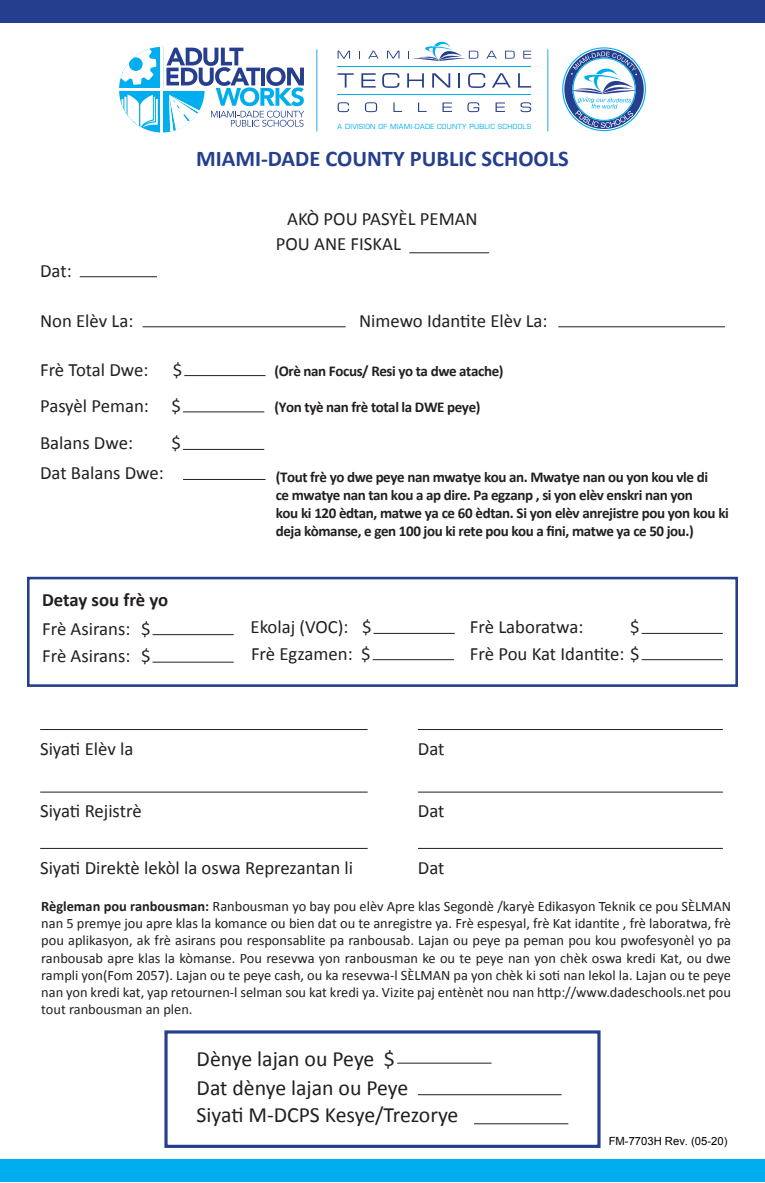
<style>
.page{position:relative;width:765px;height:1183px;background:#fff}
.page>*{position:absolute;margin:0;border:0;box-sizing:border-box;transform-origin:0 0}
.t1{font:700 22.5px "Calibri";color:#253f8e}
.t2{font:21.75px/28.4px "Calibri";color:#231f20}
.t3{font:18.75px/25px "Calibri";color:#231f20}
.t4{font:700 18.75px "Calibri";letter-spacing:-.005em;color:#231f20}
.t5{font:700 15px/18px "Calibri";letter-spacing:-.025em;color:#231f20}
.t6{font:14.38px/17.2px "Calibri";color:#231f20;text-align:justify}
.t7{font:11.25px "Arial";color:#000}
.t8{font:6.88px "Eurostile";letter-spacing:.045em;color:#00aeef}
.s1{font-weight:700}
</style>
<div class="page">
<div style="left:0;top:0;width:765px;height:22px;background:#253f8e"></div>
<div style="left:0;top:1159px;width:765px;height:22px;background:#00aeef"></div>
<hr style="left:409px;top:252px;width:80px;height:1px;background:#231f20">
<hr style="left:80px;top:276px;width:77px;height:1px;background:#231f20">
<hr style="left:143px;top:326px;width:203px;height:1px;background:#231f20">
<hr style="left:184px;top:375px;width:82px;height:1px;background:#231f20">
<hr style="left:558px;top:326px;width:167px;height:1px;background:#231f20">
<hr style="left:183px;top:479px;width:83px;height:1px;background:#231f20">
<hr style="left:374px;top:633px;width:81px;height:1px;background:#231f20">
<hr style="left:642px;top:633px;width:81px;height:1px;background:#231f20">
<hr style="left:153px;top:634px;width:81px;height:1px;background:#231f20">
<hr style="left:373px;top:659px;width:81px;height:1px;background:#231f20">
<hr style="left:642px;top:659px;width:81px;height:1px;background:#231f20">
<hr style="left:153px;top:662px;width:81px;height:1px;background:#231f20">
<hr style="left:183px;top:411px;width:81px;height:1px;background:#231f20">
<hr style="left:183px;top:449px;width:81px;height:1px;background:#231f20">
<div style="left:27px;top:577px;width:711px;height:110px;border:3px solid #253f8e"></div>
<hr style="left:397px;top:1062px;width:95px;height:1px;background:#231f20">
<hr style="left:474px;top:1123px;width:94px;height:1px;background:#231f20">
<hr style="left:418px;top:1094px;width:144px;height:1px;background:#231f20">
<div style="left:164px;top:1030px;width:437px;height:118px;border:3px solid #253f8e"></div>
<hr style="left:40px;top:729px;width:328px;height:1px;background:#231f20">
<hr style="left:40px;top:791px;width:328px;height:1px;background:#231f20">
<hr style="left:40px;top:848px;width:328px;height:1px;background:#231f20">
<hr style="left:418px;top:729px;width:305px;height:1px;background:#231f20">
<hr style="left:418px;top:791px;width:305px;height:1px;background:#231f20">
<hr style="left:418px;top:848px;width:305px;height:1px;background:#231f20">
<svg style="left:338px;top:51px;width:12px;height:8px"></svg>
<svg style="left:368px;top:51px;width:11px;height:8px"></svg>
<svg style="left:387px;top:51px;width:12px;height:8px"></svg>
<svg style="left:486px;top:51px;width:11px;height:8px"></svg>
<svg style="left:505px;top:51px;width:10px;height:8px"></svg>
<svg style="left:523px;top:51px;width:8px;height:8px"></svg>
<svg style="left:338px;top:102px;width:11px;height:10px"></svg>
<svg style="left:365px;top:102px;width:12px;height:10px"></svg>
<svg style="left:393px;top:102px;width:9px;height:10px"></svg>
<svg style="left:418px;top:102px;width:9px;height:10px"></svg>
<svg style="left:443px;top:102px;width:9px;height:10px"></svg>
<svg style="left:467px;top:102px;width:12px;height:10px"></svg>
<svg style="left:496px;top:102px;width:9px;height:10px"></svg>
<svg style="left:521px;top:102px;width:10px;height:10px"></svg>
<svg style="left:338px;top:73px;width:16px;height:15px"></svg>
<svg style="left:361px;top:73px;width:15px;height:15px"></svg>
<svg style="left:382px;top:73px;width:17px;height:15px"></svg>
<svg style="left:407px;top:73px;width:17px;height:15px"></svg>
<svg style="left:432px;top:73px;width:18px;height:15px"></svg>
<svg style="left:459px;top:73px;width:1px;height:15px"></svg>
<svg style="left:468px;top:73px;width:17px;height:15px"></svg>
<svg style="left:492px;top:73px;width:19px;height:15px"></svg>
<svg style="left:518px;top:73px;width:13px;height:15px"></svg>
<hr style="left:338px;top:66px;width:193px;height:1px;background:#00aeef">
<hr style="left:338px;top:95px;width:193px;height:1px;background:#00aeef">
<svg style="left:408px;top:41px;width:70px;height:20px"></svg>
<hr style="left:548px;top:49px;width:1px;height:82px;background:#27abe2">
<hr style="left:317px;top:49px;width:1px;height:82px;background:#27abe2">
<svg style="left:562px;top:47px;width:84px;height:84px"></svg>
<svg style="left:119px;top:47px;width:185px;height:85px"></svg>
<p class="t8" style="left:338px;top:122px;width:195px">A DIVISION OF MIAMI-DADE COUNTY PUBLIC SCHOOLS</p>
<h1 class="t1" style="left:196px;top:145px;width:374px">MIAMI-DADE COUNTY PUBLIC SCHOOLS</h1>
<h3 class="t3" style="left:40px;top:257px;width:33px">Dat:</h3>
<h3 class="t3" style="left:40px;top:307px;width:95px">Non Elèv La:</h3>
<h3 class="t3" style="left:40px;top:356px;width:110px">Frè Total Dwe:</h3>
<h3 class="t3" style="left:276px;top:206px;width:203px;text-indent:11px">AKÒ POU PASYÈL PEMAN<br>POU ANE FISKAL</h3>
<h3 class="t3" style="left:359px;top:307px;width:190px">Nimewo Idantite Elèv La:</h3>
<h3 class="t3" style="left:173px;top:356px;width:11px">$</h3>
<p class="t5" style="left:274px;top:361px;width:231px">(Orè nan Focus/ Resi yo ta dwe atache)</p>
<h3 class="t3" style="left:40px;top:392px;width:143px">Pasyèl Peman: $</h3>
<p class="t5" style="left:274px;top:397px;width:208px">(Yon tyè nan frè total la DWE peye)</p>
<h3 class="t3" style="left:40px;top:430px;width:95px">Balans Dwe:</h3>
<h3 class="t3" style="left:172px;top:430px;width:11px">$</h3>
<h3 class="t3" style="left:40px;top:460px;width:125px">Dat Balans Dwe:</h3>
<p class="t5" style="left:276px;top:467px;width:455px">(Tout frè yo dwe peye nan mwatye kou an. Mwatye nan ou yon kou vle di<br>ce mwatye nan tan kou a ap dire. Pa egzanp , si yon elèv enskri nan yon<br>kou ki 120 èdtan, matwe ya ce 60 èdtan. Si yon elèv anrejistre pou yon kou ki deja kòmanse, e gen 100 jou ki rete pou kou a fini, matwe ya ce 50 jou.)</p>
<h3 class="t4" style="left:42px;top:588px;width:128px">Detay sou frè yo</h3>
<h3 class="t3" style="left:42px;top:615px;width:110px">Frè Asirans: $</h3>
<h3 class="t3" style="left:251px;top:614px;width:123px">Ekolaj (VOC): $</h3>
<h3 class="t3" style="left:470px;top:614px;width:115px">Frè Laboratwa:</h3>
<h3 class="t3" style="left:630px;top:614px;width:11px">$</h3>
<h3 class="t3" style="left:42px;top:642px;width:110px">Frè Asirans: $</h3>
<h3 class="t3" style="left:251px;top:640px;width:121px">Frè Egzamen: $</h3>
<h3 class="t3" style="left:470px;top:640px;width:171px">Frè Pou Kat Idantite: $</h3>
<h3 class="t3" style="left:40px;top:735px;width:95px">Siyati Elèv la</h3>
<h3 class="t3" style="left:418px;top:735px;width:28px">Dat</h3>
<h3 class="t3" style="left:40px;top:797px;width:103px">Siyati Rejistrè</h3>
<h3 class="t3" style="left:40px;top:854px;width:315px">Siyati Direktè lekòl la oswa Reprezantan li</h3>
<h3 class="t3" style="left:418px;top:797px;width:28px">Dat</h3>
<h3 class="t3" style="left:418px;top:854px;width:28px">Dat</h3>
<p class="t6" style="left:41px;top:897px;width:691px"><span class="s1">Règleman pou ranbousman:</span> Ranbousman yo bay pou elèv Apre klas Segondè /karyè Edikasyon Teknik ce pou SÈLMAN nan 5 premye jou apre klas la komance ou bien dat ou te anregistre ya. Frè espesyal, frè Kat idantite , frè laboratwa, frè pou aplikasyon, ak frè asirans pou responsablite pa ranbousab. Lajan ou peye pa peman pou kou pwofesyonèl yo pa ranbousab apre klas la kòmanse. Pou resevwa yon ranbousman ke ou te peye nan yon chèk oswa kredi Kat, ou dwe rampli yon(Fom 2057). Lajan ou te peye cash, ou ka resevwa-l SÈLMAN pa yon chèk ki soti nan lekol la. Lajan ou te peye nan yon kredi kat, yap retournen-l selman sou kat kredi ya. Vizite paj entènèt nou nan http://www.dadeschools.net pou tout ranbousman an plen.</p>
<h2 class="t2" style="left:197px;top:1043px;width:263px">Dènye lajan ou Peye $<br>Dat dènye lajan ou Peye<br>Siyati M-DCPS Kesye/Trezorye</h2>
<p class="t7" style="left:609px;top:1134px;width:120px">FM-7703H Rev. (05-20)</p>
</div>
